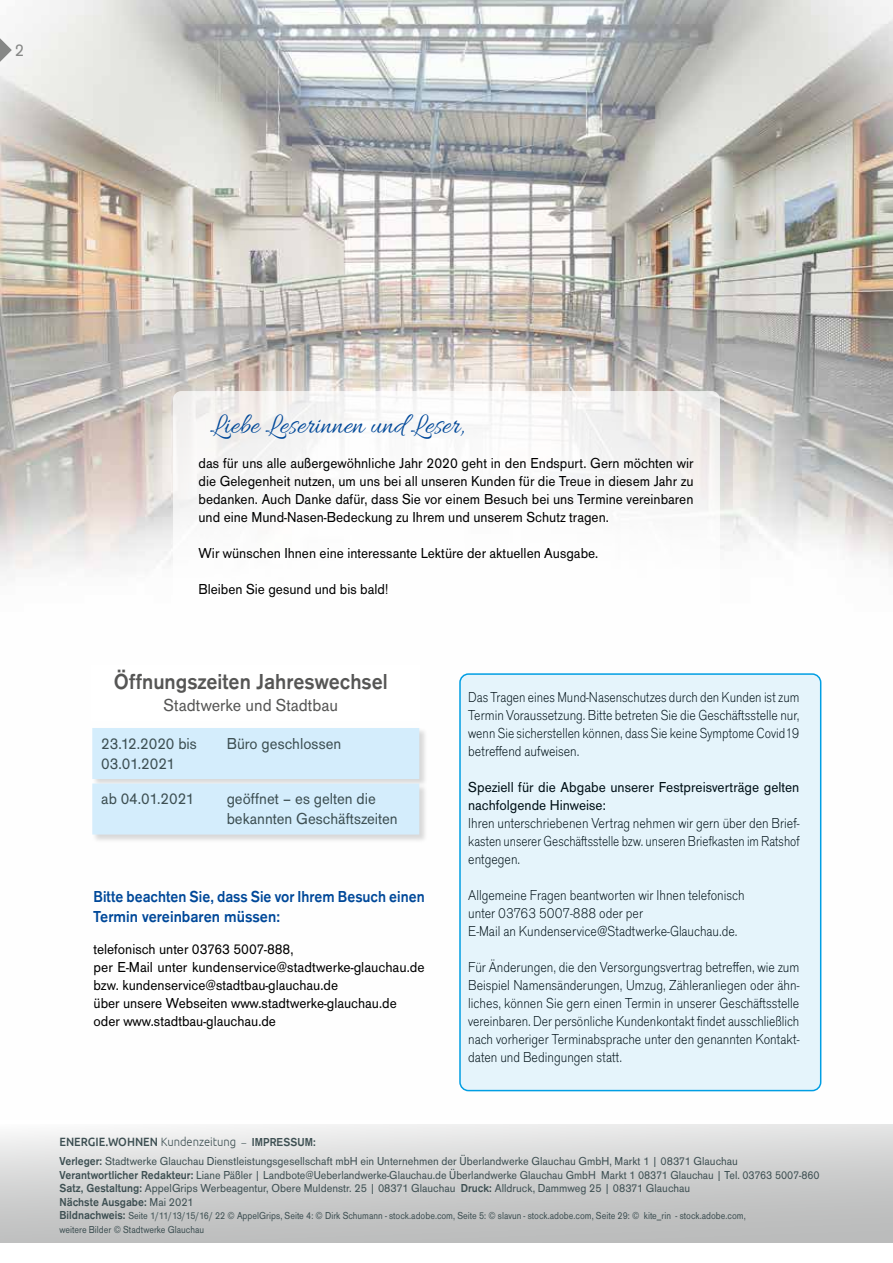
<style>
.page{position:relative;width:893px;height:1263px;background:#fff}
.page>*{position:absolute;margin:0;border:0;box-sizing:border-box;transform-origin:0 0}
.t1{font:30px "Allura";color:#004899;scale:.93 1}
.t2{font:600 22.5px "Ancona";color:#565655;scale:.93 1}
.t3{font:18px "Ancona";color:#565655;scale:.93 1}
.t4{font:18px "Ancona";color:#868786;scale:.93 1}
.t5{font:16.5px/19.8px "Ancona";color:#3d4f52;scale:.93 1}
.t6{font:600 16.5px/19.8px "Ancona";color:#004899;scale:.91 1}
.t7{font:15px/18px "Ancona";color:#000;scale:.93 1}
.t8{font:300 15px/18px "Ancona";color:#000;text-align:justify;scale:.93 1}
.t9{font:300 15px/18px "Ancona";color:#000;text-align:justify;scale:.91 1}
.t10{font:15px/18px "Ancona";color:#000;scale:.94 1}
.t11{font:12px/13.5px "Ancona";color:#3d4f52;scale:.93 1}
.t12{font:500 12px "Ubuntu";color:#3d4f52;scale:.93 1}
.t13{font:10.5px/13.5px "Ancona";color:#3d4f52;scale:.87 1}
.s1{font-weight:300}
.s2{font-family:"Ancona";font-weight:300}
.s3{font-family:"Ancona";font-weight:600}
.s4{font-weight:600}
.s5{font-weight:600;font-size:12px}
</style>
<div class="page">
<img style="left:0;top:0;width:893px;height:1092px">
<div style="left:0;top:1125px;width:893px;height:118px;background:linear-gradient(to bottom,#ebebeb,#b7b8b8)"></div>
<div style="left:460px;top:674px;width:361px;height:416px;background:#e5f4fb;border-radius:9px"></div>
<div style="left:459px;top:673px;width:362px;height:418px;border:2px solid #009ee3;border-radius:9px"></div>
<div style="left:92px;top:727px;width:336px;height:117px;background:#000;opacity:.15"></div>
<div style="left:92px;top:728px;width:327px;height:106px;background:#d4edfc"></div>
<div style="left:91px;top:665px;width:329px;height:56px;background:#fff"></div>
<div style="left:173px;top:391px;width:547px;height:240px;background:#fff;border-radius:9px"></div>
<svg style="left:0;top:38px;width:12px;height:24px"></svg>
<p class="t4" style="left:15px;top:40px;width:12px">2</p>
<h1 class="t1" style="left:210px;top:408px;width:275px">Liebe Leserinnen und Leser,</h1>
<p class="t7" style="left:199px;top:454px;width:534px;text-align:justify">das für uns alle außergewöhnliche Jahr 2020 geht in den Endspurt. Gern möchten wir die Gelegenheit nutzen, um uns bei all unseren Kunden für die Treue in diesem Jahr zu bedanken. Auch Danke dafür, dass Sie vor einem Besuch bei uns Termine vereinbaren und eine Mund-Nasen-Bedeckung zu Ihrem und unserem Schutz tragen.</p>
<p class="t7" style="left:199px;top:544px;width:431px">Wir wünschen Ihnen eine interessante Lektüre der aktuellen Ausgabe.</p>
<p class="t7" style="left:199px;top:580px;width:206px">Bleiben Sie gesund und bis bald!</p>
<h2 class="t2" style="left:114px;top:669px;width:296px">Öffnungszeiten Jahreswechsel</h2>
<p class="t3" style="left:164px;top:695px;width:189px">Stadtwerke und Stadtbau</p>
<p class="t5" style="left:101px;top:734px;width:104px">23.12.2020 bis<br>03.01.2021</p>
<p class="t5" style="left:227px;top:734px;width:125px">Büro geschlossen</p>
<p class="t5" style="left:101px;top:789px;width:101px">ab 04.01.2021</p>
<p class="t5" style="left:227px;top:789px;width:185px">geöffnet – es gelten die bekannten Geschäftszeiten</p>
<p class="t6" style="left:94px;top:887px;width:365px">Bitte beachten Sie, dass Sie vor Ihrem Besuch einen<br>Termin vereinbaren müssen:</p>
<p class="t7" style="left:94px;top:940px;width:358px">telefonisch unter 03763 5007-888,<br>per E-Mail unter kundenservice@stadtwerke-glauchau.de bzw. kundenservice@stadtbau-glauchau.de<br>über unsere Webseiten www.stadtwerke-glauchau.de oder www.stadtbau-glauchau.de</p>
<p class="t9" style="left:468px;top:688px;width:365px">Das Tragen eines Mund-Nasenschutzes durch den Kunden ist zum Termin Voraussetzung. Bitte betreten Sie die Geschäftsstelle nur, wenn Sie sicherstellen können, dass Sie keine Symptome Covid19 betreffend aufweisen.</p>
<p class="t10" style="left:468px;top:778px;width:354px">Speziell für die Abgabe unserer Festpreisverträge gelten nachfolgende Hinweise:</p>
<p class="t8" style="left:468px;top:814px;width:358px">Ihren unterschriebenen Vertrag nehmen wir gern über den Brief&shy;kasten unserer Geschäftsstelle bzw. unseren Briefkasten im Ratshof entgegen.</p>
<p class="t8" style="left:468px;top:886px;width:299px;text-align:left">Allgemeine Fragen beantworten wir Ihnen telefonisch unter 03763 5007-888 oder per<br>E-Mail an Kundenservice@Stadtwerke-Glauchau.de.</p>
<p class="t8" style="left:468px;top:958px;width:358px">Für Änderungen, die den Versorgungsvertrag betreffen, wie zum Beispiel Namensänderungen, Umzug, Zähleranliegen oder ähn&shy;liches, können Sie gern einen Termin in unserer Geschäftsstelle vereinbaren. Der persönliche Kundenkontakt findet ausschließlich nach vorheriger Terminabsprache unter den genannten Kontakt&shy;daten und Bedingungen statt.</p>
<p class="t12" style="left:60px;top:1134px;width:277px">ENERGIE.WOHNEN <span class="s1">Kundenzeitung</span> <span class="s2">–</span> <span class="s3">IMPRESSUM:</span></p>
<p class="t11" style="left:60px;top:1154px;width:819px"><span class="s4">Verleger:</span> Stadtwerke Glauchau Dienstleistungsgesellschaft mbH ein Unternehmen der Überlandwerke Glauchau GmbH, Markt 1 | 08371 Glauchau<br><span class="s4">Verantwortlicher Redakteur:</span> Liane Päßler | Landbote@Ueberlandwerke-Glauchau.de Überlandwerke Glauchau GmbH Markt 1 08371 Glauchau | Tel. 03763 5007-860<br><span class="s4">Satz, Gestaltung:</span> AppelGrips Werbeagentur, Obere Muldenstr. 25 | 08371 Glauchau <span class="s4">Druck:</span> Alldruck, Dammweg 25 | 08371 Glauchau<br><span class="s4">Nächste Ausgabe:</span> Mai 2021</p>
<p class="t13" style="left:60px;top:1209px;width:790px"><span class="s5">Bildnachweis:</span> Seite 1/11/13/15/16/ 22 © AppelGrips, Seite 4: © Dirk Schumann - stock.adobe.com, Seite 5: © slavun - stock.adobe.com, Seite 29: © kite_rin - stock.adobe.com, weitere Bilder © Stadtwerke Glauchau</p>
</div>
